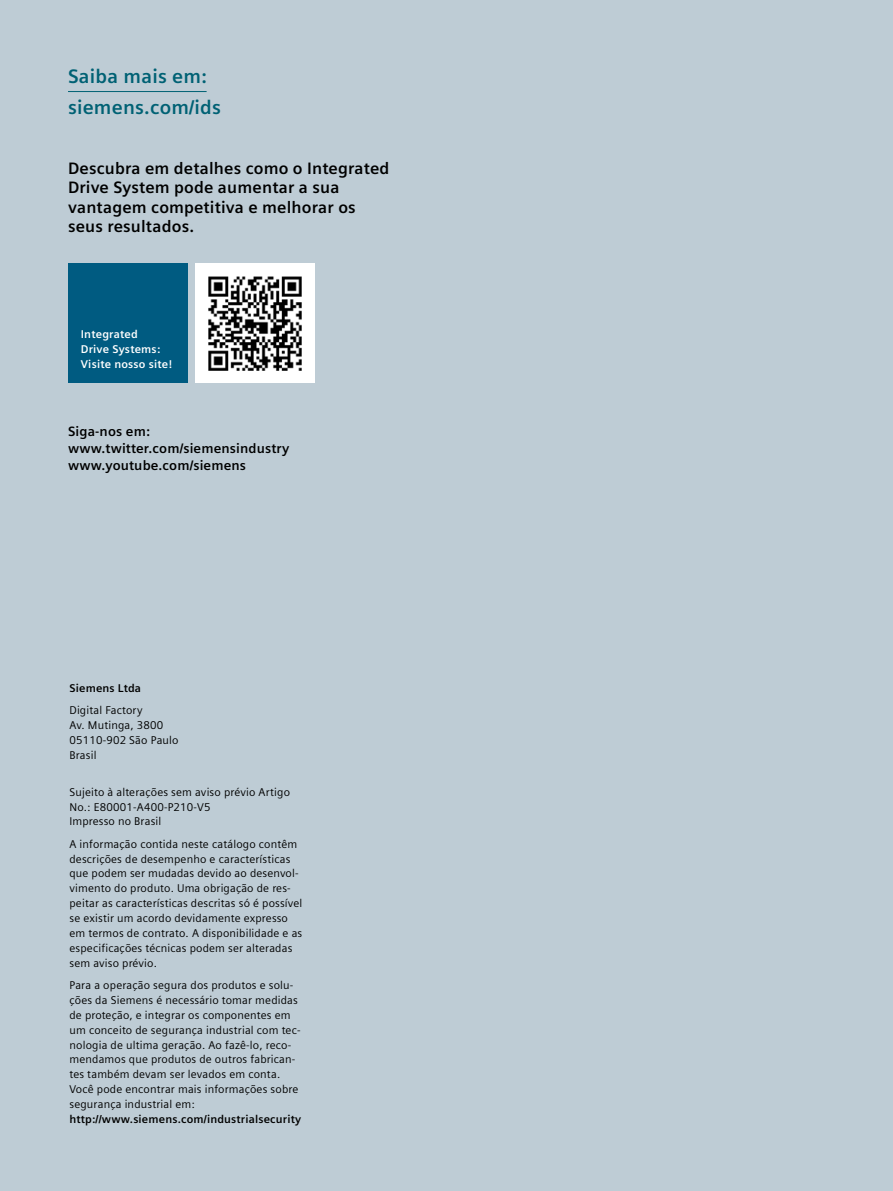
<style>
.page{position:relative;width:893px;height:1191px;background:#beccd5}
.page>*{position:absolute;margin:0;border:0;box-sizing:border-box;transform-origin:0 0}
.t1{font:700 19.5px/31.3px "Siemens Sans";letter-spacing:.01em;color:#006174}
.t2{font:700 16.5px/19.2px "Siemens Sans";letter-spacing:.01em;color:#000}
.t3{font:700 13.5px/17px "Siemens Sans";letter-spacing:.01em;color:#000}
.t4{font:11.25px/14.9px "Siemens Sans";letter-spacing:.015em;color:#000}
.t5{font:700 11.25px "Siemens Sans";letter-spacing:.015em;color:#000}
.t6{font:700 11.25px/14.9px "Siemens Sans";letter-spacing:.02em;color:#fff}
</style>
<div class="page">
<div style="left:196px;top:264px;width:119px;height:119px;background:#fff"></div>
<img style="left:208px;top:276px;width:94px;height:94px">
<div style="left:68px;top:264px;width:119px;height:119px;background:#005b81"></div>
<hr style="left:68px;top:91px;width:139px;height:1px;background:#006174">
<h1 class="t1" style="left:68px;top:60px;width:154px">Saiba mais em: siemens.com/ids</h1>
<h2 class="t2" style="left:68px;top:159px;width:323px">Descubra em detalhes como o Integrated<br>Drive System pode aumentar a sua vantagem competitiva e melhorar os seus resultados.</h2>
<p class="t6" style="left:81px;top:327px;width:93px">Integrated<br>Drive Systems:<br>Visite nosso site!</p>
<p class="t3" style="left:68px;top:422px;width:223px">Siga-nos em: www.twitter.com/siemensindustry www.youtube.com/siemens</p>
<p class="t5" style="left:69px;top:681px;width:73px">Siemens Ltda</p>
<p class="t4" style="left:69px;top:702px;width:111px">Digital Factory<br>Av. Mutinga, 3800<br>05110-902 São Paulo<br>Brasil</p>
<p class="t4" style="left:69px;top:784px;width:222px">Sujeito à alterações sem aviso prévio Artigo<br>No.: E80001-A400-P210-V5<br>Impresso no Brasil</p>
<p class="t4" style="left:69px;top:836px;width:234px">A informação contida neste catálogo contêm descrições de desempenho e características que podem ser mudadas devido ao desenvol&shy;vimento do produto. Uma obrigação de res&shy;peitar as características descritas só é possível se existir um acordo devidamente expresso em termos de contrato. A disponibilidade e as especificações técnicas podem ser alteradas sem aviso prévio.</p>
<p class="t4" style="left:69px;top:977px;width:233px">Para a operação segura dos produtos e solu&shy;ções da Siemens é necessário tomar medidas de proteção, e integrar os componentes em um conceito de segurança industrial com tec&shy;nologia de ultima geração. Ao fazê-lo, reco&shy;mendamos que produtos de outros fabrican&shy;tes também devam ser levados em conta.<br>Você pode encontrar mais informações sobre segurança industrial em:</p>
<p class="t5" style="left:69px;top:1112px;width:233px">http://www.siemens.com/industrialsecurity</p>
</div>
